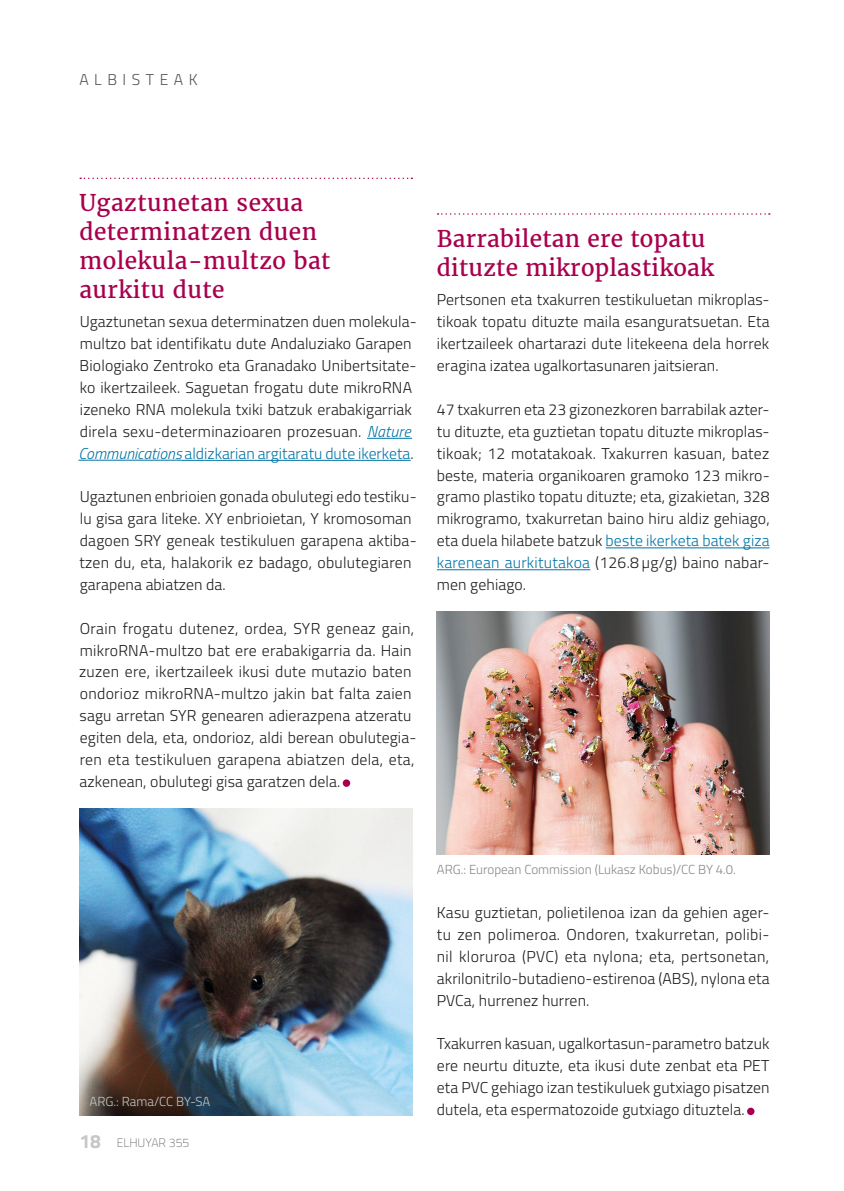
<style>
.page{position:relative;width:844px;height:1191px;background:#fff}
.page>*{position:absolute;margin:0;border:0;box-sizing:border-box;transform-origin:0 0}
.t1{font:22.75px/28.9px "Merriweather";letter-spacing:.02em;color:#a8004d}
.t2{font:300 15.75px/21.9px "Titillium";letter-spacing:.005em;color:#1d1d1b;text-align:justify}
.t3{font:300 15.75px "Titillium";letter-spacing:.35em;color:#575756}
.t4{font:300 13.12px "Titillium";color:#878787}
.t5{font:300 13.12px "Titillium";color:#c7c7c6}
.t6{font:100 12.25px "Titillium";color:#575756}
.s1{font-style:italic;color:#0074a6}
.s2{color:#0074a6}
.s3{font-weight:700;font-size:19.25px;color:#c7c7c6}
</style>
<div class="page">
<hr style="left:367px;top:438px;width:45px;height:1px;background:#0074a6">
<hr style="left:78px;top:460px;width:104px;height:1px;background:#0074a6">
<hr style="left:182px;top:460px;width:228px;height:1px;background:#0074a6">
<svg style="left:342px;top:779px;width:8px;height:8px"></svg>
<svg style="left:80px;top:178px;width:332px;height:1px"></svg>
<img style="left:79px;top:808px;width:333px;height:307px">
<svg style="left:437px;top:213px;width:332px;height:2px"></svg>
<hr style="left:605px;top:547px;width:164px;height:1px;background:#0074a6">
<hr style="left:437px;top:569px;width:153px;height:1px;background:#0074a6">
<svg style="left:746px;top:1107px;width:8px;height:8px"></svg>
<img style="left:437px;top:612px;width:332px;height:242px">
<p class="t3" style="left:79px;top:68px;width:120px">ALBISTEAK</p>
<h1 class="t1" style="left:79px;top:189px;width:252px">Ugaztunetan sexua determinatzen duen molekula-multzo bat aurkitu dute</h1>
<p class="t2" style="left:78px;top:310px;width:339px;text-align:left">Ugaztunetan sexua determinatzen duen molekula&shy;multzo bat identifikatu dute Andaluziako Garapen Biologiako Zentroko eta Granadako Unibertsitate&shy;ko ikertzaileek. Saguetan frogatu dute mikroRNA izeneko RNA molekula txiki batzuk erabakigarriak direla sexu-determinazioaren prozesuan. <span class="s1">Nature Communications</span> <span class="s2">aldizkarian argitaratu dute ikerketa</span>.</p>
<p class="t2" style="left:79px;top:485px;width:338px;text-align:left">Ugaztunen enbrioien gonada obulutegi edo testiku&shy;lu gisa gara liteke. XY enbrioietan, Y kromosoman dagoen SRY geneak testikuluen garapena aktiba&shy;tzen du, eta, halakorik ez badago, obulutegiaren garapena abiatzen da.</p>
<p class="t2" style="left:79px;top:616px;width:339px;text-align:left">Orain frogatu dutenez, ordea, SYR geneaz gain, mikroRNA-multzo bat ere erabakigarria da. Hain zuzen ere, ikertzaileek ikusi dute mutazio baten ondorioz mikroRNA-multzo jakin bat falta zaien sagu arretan SYR genearen adierazpena atzeratu egiten dela, eta, ondorioz, aldi berean obulutegia&shy;ren eta testikuluen garapena abiatzen dela, eta, azkenean, obulutegi gisa garatzen dela.</p>
<h1 class="t1" style="left:437px;top:224px;width:278px">Barrabiletan ere topatu dituzte mikroplastikoak</h1>
<p class="t2" style="left:437px;top:288px;width:334px">Pertsonen eta txakurren testikuluetan mikroplas&shy;tikoak topatu dituzte maila esanguratsuetan. Eta ikertzaileek ohartarazi dute litekeena dela horrek eragina izatea ugalkortasunaren jaitsieran.</p>
<p class="t2" style="left:437px;top:397px;width:334px">47 txakurren eta 23 gizonezkoren barrabilak azter&shy;tu dituzte, eta guztietan topatu dituzte mikroplas&shy;tikoak; 12 motatakoak. Txakurren kasuan, batez beste, materia organikoaren gramoko 123 mikro&shy;gramo plastiko topatu dituzte; eta, gizakietan, 328 mikrogramo, txakurretan baino hiru aldiz gehiago, eta duela hilabete batzuk <span class="s2">beste ikerketa batek giza karenean aurkitutakoa</span> (126.8 µg/g) baino nabar&shy;men gehiago.</p>
<p class="t5" style="left:90px;top:1091px;width:122px">ARG.: Rama/CC BY-SA</p>
<p class="t6" style="left:79px;top:1133px;width:111px"><span class="s3">18</span> ELHUYAR 355</p>
<p class="t4" style="left:437px;top:860px;width:300px">ARG.: European Commission (Lukasz Kobus)/CC BY 4.0.</p>
<p class="t2" style="left:437px;top:901px;width:334px">Kasu guztietan, polietilenoa izan da gehien ager&shy;tu zen polimeroa. Ondoren, txakurretan, polibi&shy;nil kloruroa (PVC) eta nylona; eta, pertsonetan, akrilonitrilo-butadieno-estirenoa (ABS), nylona eta PVCa, hurrenez hurren.</p>
<p class="t2" style="left:437px;top:1032px;width:334px">Txakurren kasuan, ugalkortasun-parametro batzuk ere neurtu dituzte, eta ikusi dute zenbat eta PET eta PVC gehiago izan testikuluek gutxiago pisatzen dutela, eta espermatozoide gutxiago dituztela.</p>
</div>
